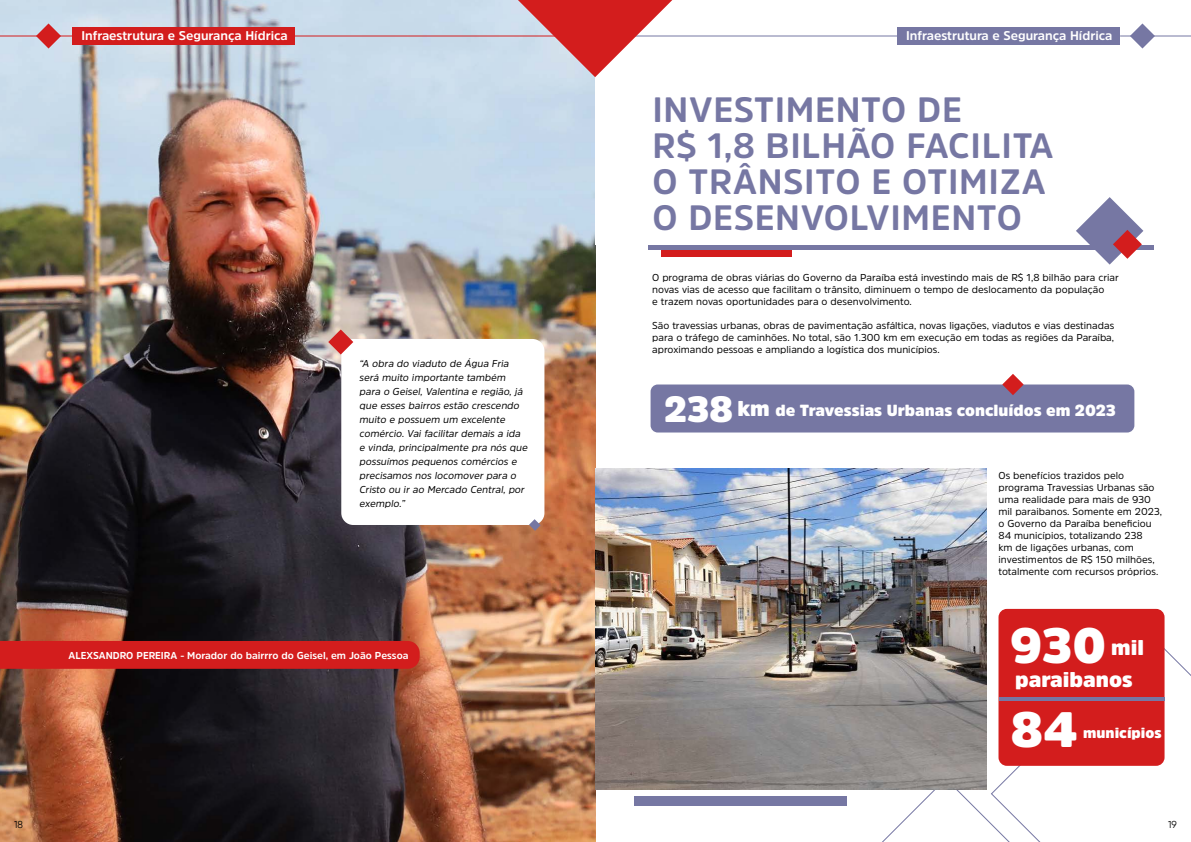
<style>
.page{position:relative;width:1191px;height:842px;background:#fff}
.page>*{position:absolute;margin:0;border:0;box-sizing:border-box;transform-origin:0 0}
.t1{font:900 49.2px "Amsi Pro";color:#fff}
.t2{font:900 36.2px "Amsi Pro";color:#fff}
.t3{font:700 35px/36px "Amsi Pro";letter-spacing:.02em;color:#7677a3}
.t4{font:900 21.2px "Amsi Pro";color:#fff}
.t5{font:900 21.1px/32.4px "Amsi Pro";color:#fff}
.t6{font:900 16px "Amsi Pro";color:#fff}
.t7{font:900 14.5px "Amsi Pro";color:#fff}
.t8{font:700 12.6px "Amsi Pro";color:#fff}
.t9{font:10px/12px "Amsi Pro";color:#000}
.t10{font:italic 10px/14px "Amsi Pro";color:#000}
.t11{font:700 10px "Amsi Pro";color:#fff}
.t12{font:10px "Gilroy";color:#000}
</style>
<div class="page">
<img style="left:0;top:0;width:595px;height:842px">
<svg style="left:1003px;top:633px;width:188px;height:144px"></svg>
<svg style="left:882px;top:777px;width:159px;height:65px"></svg>
<div style="left:635px;top:796px;width:212px;height:10px;background:#7677a3"></div>
<img style="left:595px;top:468px;width:391px;height:322px">
<div style="left:661px;top:245px;width:131px;height:12px;background:#d31d1d"></div>
<div style="left:647px;top:245px;width:506px;height:5px;background:#7677a3"></div>
<div style="left:650px;top:384px;width:484px;height:48px;background:#7677a3;border-radius:7px"></div>
<svg style="left:1002px;top:374px;width:21px;height:21px"></svg>
<div style="left:998px;top:609px;width:166px;height:157px;background:#d31d1d;border-radius:8px"></div>
<hr style="left:999px;top:697px;width:165px;height:3px;background:#7677a3">
<svg style="left:1076px;top:197px;width:67px;height:68px"></svg>
<div style="left:341px;top:339px;width:203px;height:186px;background:#fff;border-radius:12px"></div>
<svg style="left:328px;top:329px;width:25px;height:25px"></svg>
<svg style="left:529px;top:519px;width:11px;height:12px"></svg>
<div style="left:0;top:641px;width:420px;height:28px;background:#d31d1d"></div>
<div style="left:73px;top:27px;width:222px;height:18px;background:#d31d1d"></div>
<div style="left:897px;top:27px;width:222px;height:18px;background:#7677a3"></div>
<hr style="left:0;top:36px;width:85px;height:1px;background:#d31d1d">
<hr style="left:265px;top:36px;width:330px;height:1px;background:#d31d1d">
<svg style="left:36px;top:23px;width:25px;height:26px"></svg>
<hr style="left:595px;top:36px;width:307px;height:1px;background:#7677a3">
<hr style="left:1120px;top:36px;width:71px;height:1px;background:#7677a3">
<svg style="left:1130px;top:23px;width:25px;height:26px"></svg>
<svg style="left:518px;top:0;width:154px;height:77px"></svg>
<p class="t12" style="left:14px;top:818px;width:10px">18</p>
<p class="t8" style="left:81px;top:27px;width:208px">Infraestrutura e Segurança Hídrica</p>
<p class="t8" style="left:906px;top:27px;width:208px">Infraestrutura e Segurança Hídrica</p>
<h3 class="t3" style="left:652px;top:91px;width:402px">INVESTIMENTO DE<br>R$ 1,8 BILHÃO FACILITA<br>O TRÂNSITO E OTIMIZA<br>O DESENVOLVIMENTO</h3>
<p class="t10" style="left:359px;top:356px;width:172px">“A obra do viaduto de Água Fria será muito importante também para o Geisel, Valentina e região, já que esses bairros estão crescendo muito e possuem um excelente comércio. Vai facilitar demais a ida e vinda, principalmente pra nós que possuímos pequenos comércios e precisamos nos locomover para o<br>Cristo ou ir ao Mercado Central, por exemplo.”</p>
<p class="t11" style="left:69px;top:649px;width:341px">ALEXSANDRO PEREIRA - Morador do bairrro do Geisel, em João Pessoa</p>
<p class="t9" style="left:652px;top:271px;width:468px">O programa de obras viárias do Governo da Paraíba está investindo mais de R$ 1,8 bilhão para criar novas vias de acesso que facilitam o trânsito, diminuem o tempo de deslocamento da população<br>e trazem novas oportunidades para o desenvolvimento.</p>
<p class="t9" style="left:652px;top:319px;width:463px;text-align:justify">São travessias urbanas, obras de pavimentação asfáltica, novas ligações, viadutos e vias destinadas para o tráfego de caminhões. No total, são 1.300 km em execução em todas as regiões da Paraíba, aproximando pessoas e ampliando a logística dos municípios.</p>
<h2 class="t2" style="left:664px;top:384px;width:71px">238</h2>
<h3 class="t6" style="left:775px;top:400px;width:342px">de Travessias Urbanas concluídos em 2023</h3>
<h3 class="t4" style="left:737px;top:394px;width:34px">km</h3>
<p class="t9" style="left:998px;top:469px;width:165px">Os benefícios trazidos pelo programa Travessias Urbanas são uma realidade para mais de 930 mil paraibanos. Somente em 2023, o Governo da Paraíba beneficiou<br>84 municípios, totalizando 238<br>km de ligações urbanas, com investimentos de R$ 150 milhões, totalmente com recursos próprios.</p>
<h1 class="t1" style="left:1010px;top:612px;width:98px">930</h1>
<h3 class="t5" style="left:1015px;top:631px;width:130px;text-indent:96px">mil paraibanos</h3>
<h1 class="t1" style="left:1010px;top:695px;width:68px">84</h1>
<h3 class="t7" style="left:1083px;top:723px;width:80px">municípios</h3>
<p class="t12" style="left:1168px;top:818px;width:10px">19</p>
</div>
